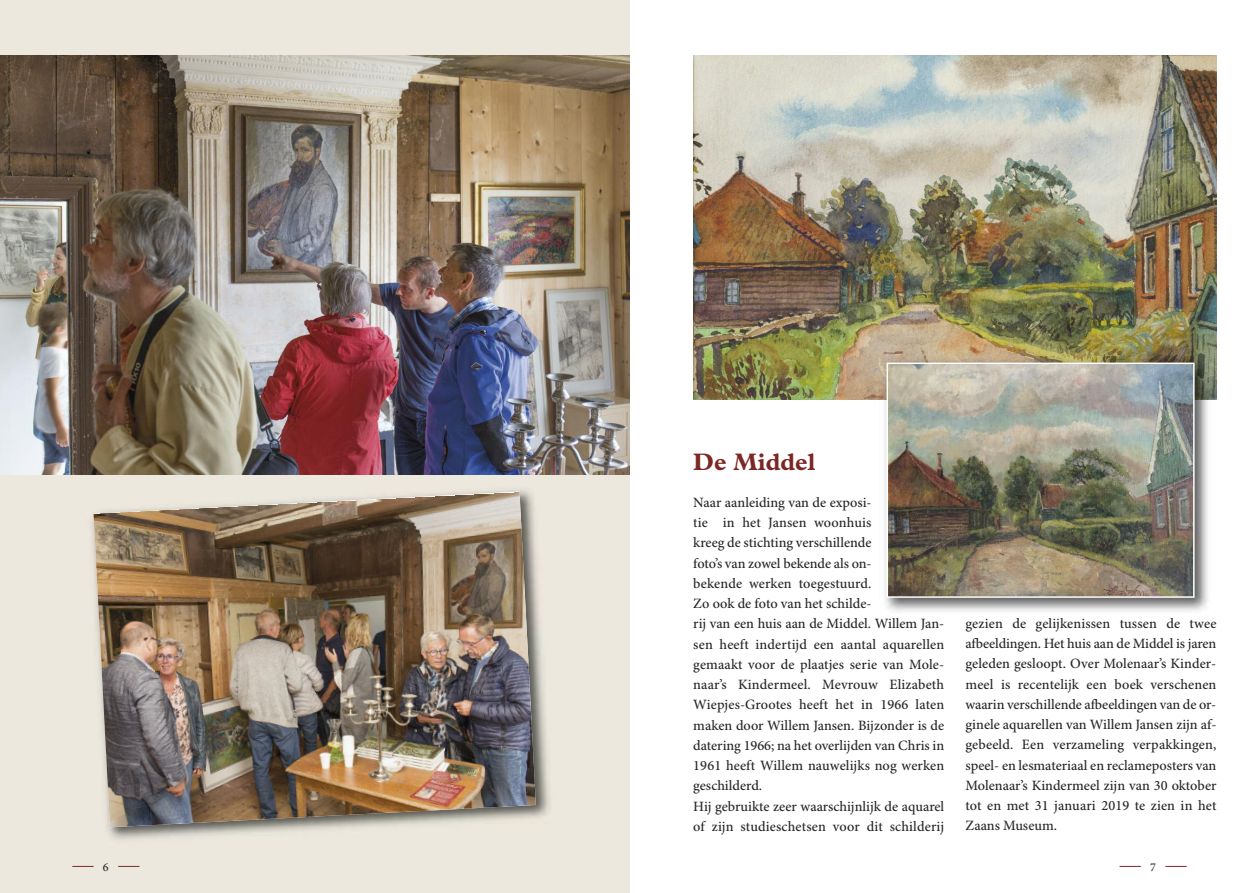
<style>
.page{position:relative;width:1259px;height:893px;background:#fff}
.page>*{position:absolute;margin:0;border:0;box-sizing:border-box;transform-origin:0 0}
.t1{font:700 24px "Plantin Std";color:#7d2724}
.t2{font:500 14.25px/20.2px "Minion Pro";color:#272526}
.t3{font:500 12px "Minion Pro";color:#272526}
</style>
<div class="page">
<div style="left:0;top:0;width:629px;height:893px;background:#ece8de"></div>
<svg style="left:1165px;top:866px;width:21px;height:1px"></svg>
<svg style="left:1119px;top:866px;width:21px;height:1px"></svg>
<svg style="left:118px;top:866px;width:21px;height:1px"></svg>
<svg style="left:72px;top:866px;width:22px;height:1px"></svg>
<img style="left:91px;top:489px;width:459px;height:350px">
<img style="left:94px;top:491px;width:442px;height:336px">
<img style="left:0;top:55px;width:629px;height:420px">
<img style="left:693px;top:55px;width:523px;height:345px">
<img style="left:879px;top:356px;width:335px;height:256px">
<img style="left:889px;top:366px;width:302px;height:229px">
<div style="left:886px;top:363px;width:308px;height:235px;border:2px solid #fff"></div>
<p class="t1" style="left:693px;top:454px;width:123px">De Middel</p>
<p class="t2" style="left:693px;top:493px;width:252px">Naar aanleiding van de exposi-<br>tie in het Jansen woonhuis<br>kreeg de stichting verschillende<br>foto’s van zowel bekende als on-<br>bekende werken toegestuurd.<br>Zo ook de foto van het schilde-<br>rij van een huis aan de Middel. Willem Jan&shy;sen heeft indertijd een aantal aquarellen gemaakt voor de plaatjes serie van Mole&shy;naar’s Kindermeel. Mevrouw Elizabeth Wiepjes-Grootes heeft het in 1966 laten maken door Willem Jansen. Bijzonder is de datering 1966; na het overlijden van Chris in 1961 heeft Willem nauwelijks nog werken geschilderd.<br>Hij gebruikte zeer waarschijnlijk de aquarel of zijn studieschetsen voor dit schilderij</p>
<p class="t2" style="left:965px;top:614px;width:252px;text-align:justify">gezien de gelijkenissen tussen de twee afbeeldingen. Het huis aan de Middel is jaren geleden gesloopt. Over Molenaar’s Kinder&shy;meel is recentelijk een boek verschenen waarin verschillende afbeeldingen van de or&shy;ginele aquarellen van Willem Jansen zijn af&shy;gebeeld. Een verzameling verpakkingen, speel- en lesmateriaal en reclameposters van Molenaar’s Kindermeel zijn van 30 oktober tot en met 31 januari 2019 te zien in het Zaans Museum.</p>
<p class="t3" style="left:103px;top:863px;width:7px">6</p>
<p class="t3" style="left:1150px;top:863px;width:7px">7</p>
</div>
